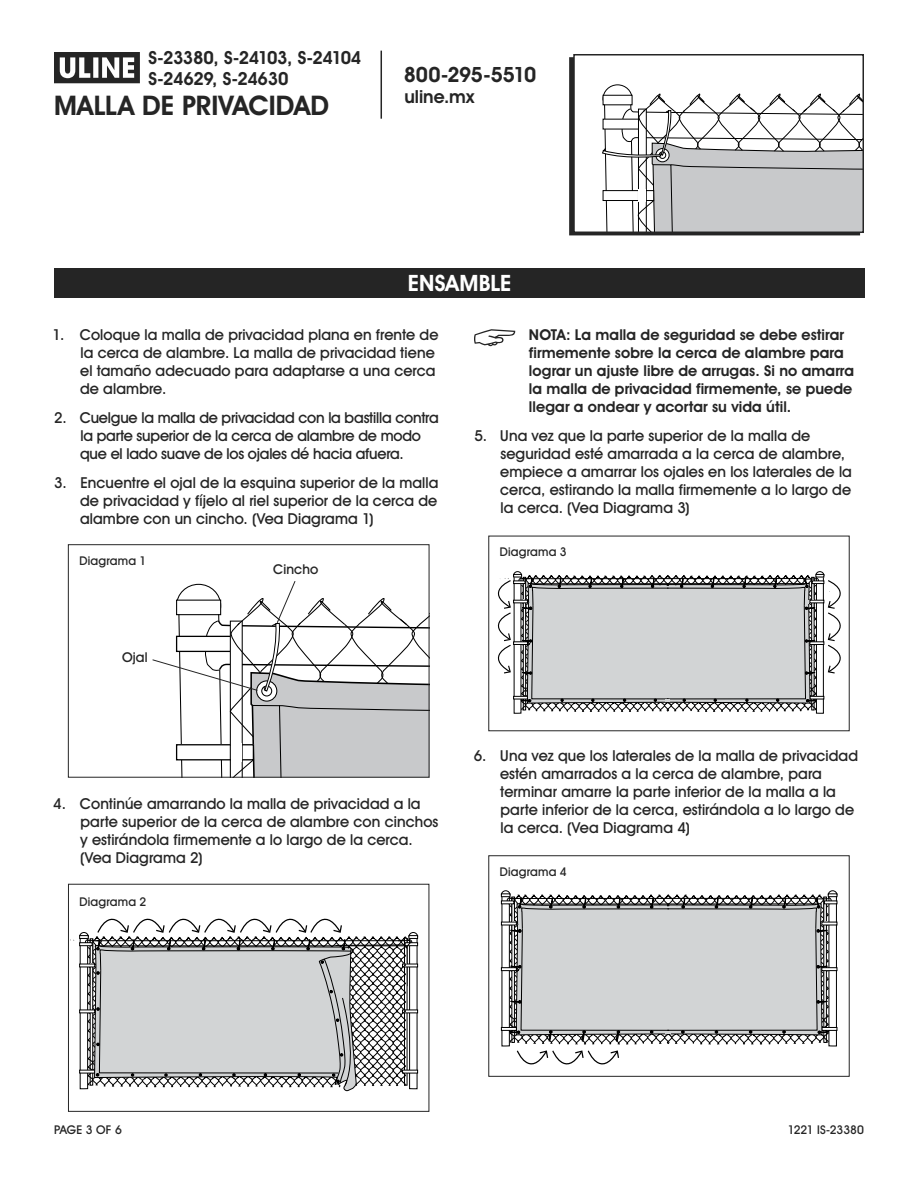
<style>
.page{position:relative;width:918px;height:1188px;background:#fff}
.page>*{position:absolute;margin:0;border:0;box-sizing:border-box;transform-origin:0 0}
.t1{font:700 27px "Uline Two Knine";letter-spacing:.005em;color:#252525}
.t2{font:700 22.5px "Uline Two Knine";letter-spacing:.01em;color:#fff}
.t3{font:700 21px "Uline Two Knine";letter-spacing:-.02em;color:#252525}
.t4{font:700 18px/21px "Uline Two Knine";letter-spacing:-.02em;color:#252525}
.t5{font:15px/18px "Uline Two Knine";letter-spacing:.005em;color:#252525}
.t6{font:700 15px/18px "Uline Two Knine";letter-spacing:.005em;color:#252525}
.t7{font:15px/18px "Uline Two Knine";letter-spacing:-.015em;color:#252525}
.t8{font:13.5px "Uline Two Knine";letter-spacing:.01em;color:#252525}
.t9{font:12px "Uline Two Knine";letter-spacing:.015em;color:#252525}
.t10{font:12px "Uline Two Knine";letter-spacing:-.01em;color:#252525}
</style>
<div class="page">
<hr style="left:381px;top:51px;width:1px;height:68px;background:#252525">
<svg style="left:54px;top:52px;width:86px;height:31px"></svg>
<div style="left:55px;top:268px;width:810px;height:30px;background:#252525"></div>
<svg style="left:474px;top:329px;width:41px;height:17px"></svg>
<svg style="left:497px;top:571px;width:344px;height:143px"></svg>
<div style="left:488px;top:536px;width:362px;height:195px;border:1px solid #252525"></div>
<svg style="left:501px;top:891px;width:336px;height:174px"></svg>
<div style="left:488px;top:855px;width:362px;height:222px;border:1px solid #252525"></div>
<svg style="left:70px;top:918px;width:348px;height:174px"></svg>
<div style="left:68px;top:884px;width:361px;height:228px;border:1px solid #252525"></div>
<div style="left:68px;top:544px;width:361px;height:234px;border:1px solid #252525"></div>
<svg style="left:152px;top:580px;width:277px;height:197px"></svg>
<div style="left:569px;top:57px;width:291px;height:178px;border:2px solid #252525"></div>
<div style="left:574px;top:55px;width:289px;height:177px;background:#fff"></div>
<svg style="left:602px;top:84px;width:259px;height:146px"></svg>
<div style="left:573px;top:54px;width:291px;height:179px;border:2px solid #252525"></div>
<p class="t4" style="left:148px;top:47px;width:214px">S-23380, S-24103, S-24104<br>S-24629, S-24630</p>
<h1 class="t1" style="left:54px;top:89px;width:277px">MALLA DE PRIVACIDAD</h1>
<h3 class="t3" style="left:404px;top:62px;width:134px">800-295-5510</h3>
<p class="t4" style="left:404px;top:86px;width:71px">uline.mx</p>
<h2 class="t2" style="left:408px;top:270px;width:105px">ENSAMBLE</h2>
<p class="t5" style="left:80px;top:325px;width:360px;text-indent:-27px">1. Coloque la malla de privacidad plana en frente de la cerca de alambre. La malla de privacidad tiene el tamaño adecuado para adaptarse a una cerca de alambre.</p>
<p class="t7" style="left:80px;top:408px;width:360px;text-indent:-26px">2. Cuelgue la malla de privacidad con la bastilla contra la parte superior de la cerca de alambre de modo que el lado suave de los ojales dé hacia afuera.</p>
<p class="t5" style="left:80px;top:473px;width:360px;text-align:justify;text-indent:-26px">3. Encuentre el ojal de la esquina superior de la malla de privacidad y fíjelo al riel superior de la cerca de alambre con un cincho. (Vea Diagrama 1)</p>
<p class="t6" style="left:529px;top:325px;width:327px">NOTA: La malla de seguridad se debe estirar firmemente sobre la cerca de alambre para lograr un ajuste libre de arrugas. Si no amarra la malla de privacidad firmemente, se puede llegar a ondear y acortar su vida útil.</p>
<p class="t5" style="left:500px;top:426px;width:353px;text-indent:-26px">5. Una vez que la parte superior de la malla de seguridad esté amarrada a la cerca de alambre, empiece a amarrar los ojales en los laterales de la cerca, estirando la malla firmemente a lo largo de la cerca. (Vea Diagrama 3)</p>
<p class="t9" style="left:80px;top:554px;width:68px">Diagrama 1</p>
<p class="t8" style="left:122px;top:649px;width:27px">Ojal</p>
<p class="t8" style="left:273px;top:561px;width:47px">Cincho</p>
<p class="t5" style="left:80px;top:795px;width:360px;text-indent:-27px">4. Continúe amarrando la malla de privacidad a la parte superior de la cerca de alambre con cinchos y estirándola firmemente a lo largo de la cerca. (Vea Diagrama 2)</p>
<p class="t9" style="left:80px;top:894px;width:68px">Diagrama 2</p>
<p class="t9" style="left:500px;top:545px;width:68px">Diagrama 3</p>
<p class="t5" style="left:500px;top:746px;width:359px;text-indent:-26px">6. Una vez que los laterales de la malla de privacidad estén amarrados a la cerca de alambre, para terminar amarre la parte inferior de la malla a la parte inferior de la cerca, estirándola a lo largo de la cerca. (Vea Diagrama 4)</p>
<p class="t9" style="left:500px;top:864px;width:68px">Diagrama 4</p>
<p class="t9" style="left:54px;top:1122px;width:69px">PAGE 3 OF 6</p>
<p class="t10" style="left:788px;top:1122px;width:78px">1221 IS-23380</p>
</div>
